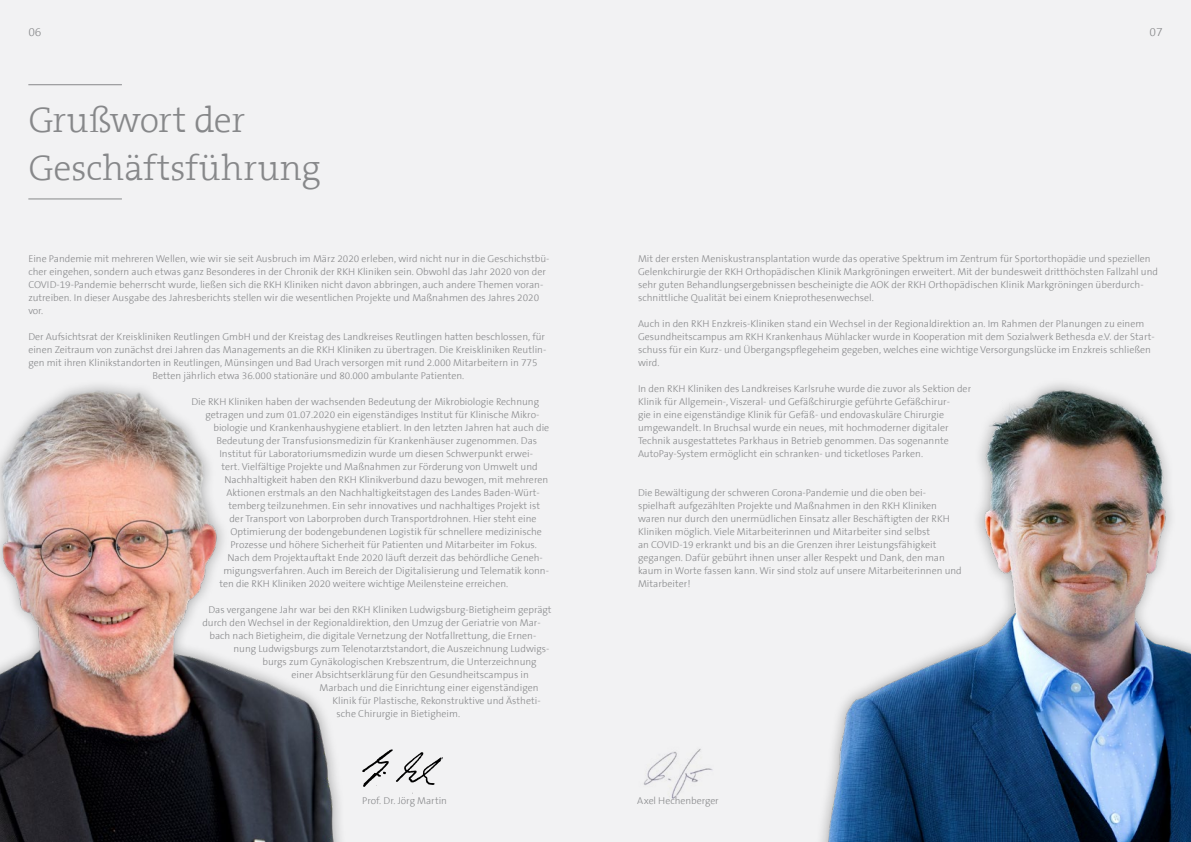
<style>
.page{position:relative;width:1191px;height:842px;background:#f2f2f3}
.page>*{position:absolute;margin:0;border:0;box-sizing:border-box;transform-origin:0 0}
.t1{font:300 36px/48px "The Serif B3";letter-spacing:-.005em;color:#87888a}
.t2{font:300 12px "The Sans B3";color:#87888a}
.t3{font:300 10px/13px "The Sans B3";color:#87888a}
</style>
<div class="page">
<hr style="left:28px;top:84px;width:94px;height:1px;background:#87888a">
<hr style="left:28px;top:198px;width:94px;height:1px;background:#87888a">
<img style="left:643px;top:749px;width:70px;height:50px">
<img style="left:821px;top:384px;width:370px;height:458px">
<img style="left:0;top:385px;width:341px;height:457px">
<svg style="left:362px;top:749px;width:81px;height:38px"></svg>
<p class="t2" style="left:28px;top:26px;width:15px">06</p>
<p class="t2" style="left:1149px;top:26px;width:15px">07</p>
<h1 class="t1" style="left:28px;top:97px;width:294px">Grußwort der<br>Geschäftsführung</h1>
<p class="t3" style="left:28px;top:253px;width:522px">Eine Pandemie mit mehreren Wellen, wie wir sie seit Ausbruch im März 2020 erleben, wird nicht nur in die Geschichstbü&shy;cher eingehen, sondern auch etwas ganz Besonderes in der Chronik der RKH Kliniken sein. Obwohl das Jahr 2020 von der COVID-19-Pandemie beherrscht wurde, ließen sich die RKH Kliniken nicht davon abbringen, auch andere Themen voran&shy;zutreiben. In dieser Ausgabe des Jahresberichts stellen wir die wesentlichen Projekte und Maßnahmen des Jahres 2020 vor.</p>
<p class="t3" style="left:28px;top:331px;width:518px">Der Aufsichtsrat der Kreiskliniken Reutlingen GmbH und der Kreistag des Landkreises Reutlingen hatten beschlossen, für</p>
<p class="t3" style="left:28px;top:344px;width:519px">einen Zeitraum von zunächst drei Jahren das Managements an die RKH Kliniken zu übertragen. Die Kreiskliniken Reutlin-</p>
<p class="t3" style="left:28px;top:357px;width:511px">gen mit ihren Klinikstandorten in Reutlingen, Münsingen und Bad Urach versorgen mit rund 2.000 Mitarbeitern in 775</p>
<p class="t3" style="left:152px;top:370px;width:313px">Betten jährlich etwa 36.000 stationäre und 80.000 ambulante Patienten.</p>
<p class="t3" style="left:191px;top:396px;width:349px">Die RKH Kliniken haben der wachsenden Bedeutung der Mikrobiologie Rechnung</p>
<p class="t3" style="left:205px;top:409px;width:335px">getragen und zum 01.07.2020 ein eigenständiges Institut für Klinische Mikro-</p>
<p class="t3" style="left:213px;top:422px;width:337px">biologie und Krankenhaushygiene etabliert. In den letzten Jahren hat auch die</p>
<p class="t3" style="left:216px;top:435px;width:322px">Bedeutung der Transfusionsmedizin für Krankenhäuser zugenommen. Das</p>
<p class="t3" style="left:219px;top:448px;width:315px">Institut für Laboratoriumsmedizin wurde um diesen Schwerpunkt erwei-</p>
<p class="t3" style="left:221px;top:461px;width:318px">tert. Vielfältige Projekte und Maßnahmen zur Förderung von Umwelt und</p>
<p class="t3" style="left:224px;top:474px;width:325px">Nachhaltigkeit haben den RKH Klinikverbund dazu bewogen, mit mehreren</p>
<p class="t3" style="left:226px;top:487px;width:315px">Aktionen erstmals an den Nachhaltigkeitstagen des Landes Baden-Würt-</p>
<p class="t3" style="left:228px;top:500px;width:313px">temberg teilzunehmen. Ein sehr innovatives und nachhaltiges Projekt ist</p>
<p class="t3" style="left:229px;top:513px;width:309px">der Transport von Laborproben durch Transportdrohnen. Hier steht eine</p>
<p class="t3" style="left:230px;top:526px;width:313px">Optimierung der bodengebundenen Logistik für schnellere medizinische</p>
<p class="t3" style="left:230px;top:539px;width:308px">Prozesse und höhere Sicherheit für Patienten und Mitarbeiter im Fokus.</p>
<p class="t3" style="left:227px;top:552px;width:317px">Nach dem Projektauftakt Ende 2020 läuft derzeit das behördliche Geneh-</p>
<p class="t3" style="left:223px;top:565px;width:327px">migungsverfahren. Auch im Bereich der Digitalisierung und Telematik konn-</p>
<p class="t3" style="left:219px;top:578px;width:290px">ten die RKH Kliniken 2020 weitere wichtige Meilensteine erreichen.</p>
<p class="t3" style="left:208px;top:604px;width:345px">Das vergangene Jahr war bei den RKH Kliniken Ludwigsburg-Bietigheim geprägt</p>
<p class="t3" style="left:202px;top:617px;width:340px">durch den Wechsel in der Regionaldirektion, den Umzug der Geriatrie von Mar-</p>
<p class="t3" style="left:209px;top:630px;width:328px">bach nach Bietigheim, die digitale Vernetzung der Notfallrettung, die Ernen-</p>
<p class="t3" style="left:233px;top:643px;width:317px">nung Ludwigsburgs zum Telenotarztstandort, die Auszeichnung Ludwigs-</p>
<p class="t3" style="left:262px;top:656px;width:276px">burgs zum Gynäkologischen Krebszentrum, die Unterzeichnung</p>
<p class="t3" style="left:291px;top:669px;width:239px">einer Absichtserklärung für den Gesundheitscampus in</p>
<p class="t3" style="left:319px;top:682px;width:221px">Marbach und die Einrichtung einer eigenständigen</p>
<p class="t3" style="left:332px;top:695px;width:210px">Klinik für Plastische, Rekonstruktive und Ästheti-</p>
<p class="t3" style="left:336px;top:708px;width:125px">sche Chirurgie in Bietigheim.</p>
<p class="t3" style="left:638px;top:253px;width:521px">Mit der ersten Meniskustransplantation wurde das operative Spektrum im Zentrum für Sportorthopädie und speziellen Gelenkchirurgie der RKH Orthopädischen Klinik Markgröningen erweitert. Mit der bundesweit dritthöchsten Fallzahl und sehr guten Behandlungsergebnissen bescheinigte die AOK der RKH Orthopädischen Klinik Markgröningen überdurch&shy;schnittliche Qualität bei einem Knieprothesenwechsel.</p>
<p class="t3" style="left:638px;top:318px;width:518px">Auch in den RKH Enzkreis-Kliniken stand ein Wechsel in der Regionaldirektion an. Im Rahmen der Planungen zu einem Gesundheitscampus am RKH Krankenhaus Mühlacker wurde in Kooperation mit dem Sozialwerk Bethesda e.V. der Start&shy;schuss für ein Kurz- und Übergangspflegeheim gegeben, welches eine wichtige Versorgungslücke im Enzkreis schließen wird.</p>
<p class="t3" style="left:638px;top:383px;width:335px">In den RKH Kliniken des Landkreises Karlsruhe wurde die zuvor als Sektion der Klinik für Allgemein-, Viszeral- und Gefäßchirurgie geführte Gefäßchirur-<br>gie in eine eigenständige Klinik für Gefäß- und endovaskuläre Chirurgie umgewandelt. In Bruchsal wurde ein neues, mit hochmoderner digitaler Technik ausgestattetes Parkhaus in Betrieb genommen. Das sogenannte AutoPay-System ermöglicht ein schranken- und ticketloses Parken.</p>
<p class="t3" style="left:638px;top:487px;width:325px">Die Bewältigung der schweren Corona-Pandemie und die oben bei&shy;spielhaft aufgezählten Projekte und Maßnahmen in den RKH Kliniken waren nur durch den unermüdlichen Einsatz aller Beschäftigten der RKH Kliniken möglich. Viele Mitarbeiterinnen und Mitarbeiter sind selbst<br>an COVID-19 erkrankt und bis an die Grenzen ihrer Leistungsfähigkeit gegangen. Dafür gebührt ihnen unser aller Respekt und Dank, den man kaum in Worte fassen kann. Wir sind stolz auf unsere Mitarbeiterinnen und Mitarbeiter!</p>
<p class="t3" style="left:362px;top:795px;width:86px">Prof. Dr. Jörg Martin</p>
<p class="t3" style="left:637px;top:795px;width:83px">Axel Hechenberger</p>
</div>
